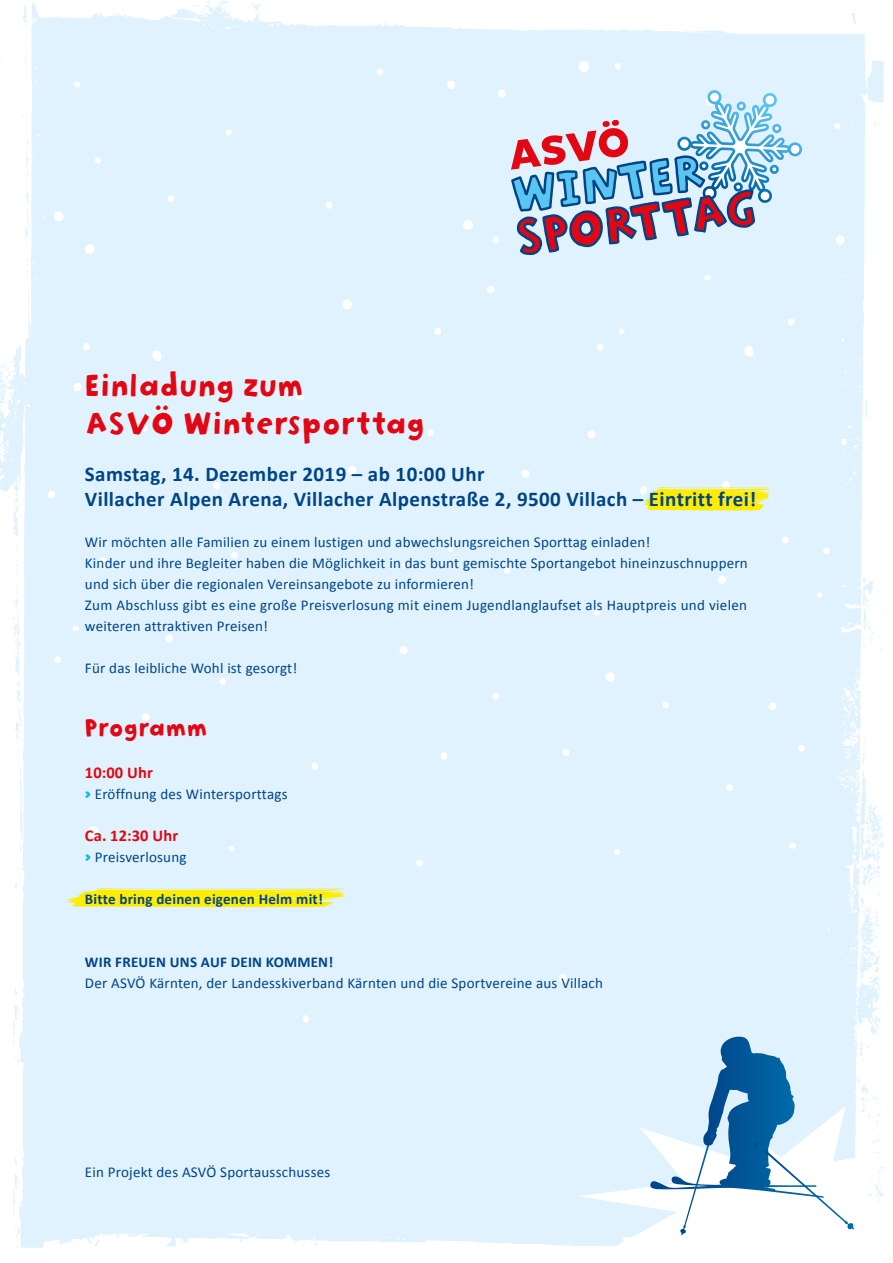
<style>
.page{position:relative;width:893px;height:1263px;background:#fff}
.page>*{position:absolute;margin:0;border:0;box-sizing:border-box;transform-origin:0 0}
.t1{font:36px/37.5px "Slappy Inline";color:#e30613}
.t2{font:28.5px "Slappy Inline";letter-spacing:.005em;color:#e30613}
.t3{font:700 21px/25.5px "Calibri";letter-spacing:.02em;color:#048}
.t4{font:700 16.5px "Calibri";letter-spacing:.005em;color:#e30613}
.t5{font:15px/21px "Calibri";letter-spacing:.015em;color:#048}
.t6{font:700 15px "Calibri";letter-spacing:.015em;color:#048}
.s1{font-family:"Slappy Inline";font-size:21px;color:#0bbbef}
</style>
<div class="page">
<img style="left:0;top:1px;width:893px;height:1261px">
<svg style="left:789px;top:143px;width:12px;height:12px"></svg>
<svg style="left:492px;top:89px;width:297px;height:168px;background:#b8c2d7"></svg>
<svg style="left:640px;top:481px;width:130px;height:29px;background:#f3ef5c"></svg>
<svg style="left:67px;top:888px;width:280px;height:19px;background:#f8ed2f"></svg>
<h1 class="t1" style="left:85px;top:366px;width:342px">Einladung zum<br>ASVÖ Wintersporttag</h1>
<h3 class="t3" style="left:85px;top:460px;width:673px">Samstag, 14. Dezember 2019 – ab 10:00 Uhr<br>Villacher Alpen Arena, Villacher Alpenstraße 2, 9500 Villach – Eintritt frei!</h3>
<p class="t5" style="left:85px;top:531px;width:664px">Wir möchten alle Familien zu einem lustigen und abwechslungsreichen Sporttag einladen!<br>Kinder und ihre Begleiter haben die Möglichkeit in das bunt gemischte Sportangebot hineinzuschnuppern und sich über die regionalen Vereinsangebote zu informieren!<br>Zum Abschluss gibt es eine große Preisverlosung mit einem Jugendlanglaufset als Hauptpreis und vielen weiteren attraktiven Preisen!</p>
<p class="t5" style="left:85px;top:657px;width:214px">Für das leibliche Wohl ist gesorgt!</p>
<h2 class="t2" style="left:85px;top:710px;width:124px">Programm</h2>
<p class="t4" style="left:85px;top:763px;width:69px">10:00 Uhr</p>
<p class="t5" style="left:85px;top:783px;width:204px"><span class="s1">&gt;</span> Eröffnung des Wintersporttags</p>
<p class="t4" style="left:85px;top:826px;width:95px">Ca. 12:30 Uhr</p>
<p class="t5" style="left:85px;top:846px;width:103px"><span class="s1">&gt;</span> Preisverlosung</p>
<p class="t6" style="left:85px;top:890px;width:239px">Bitte bring deinen eigenen Helm mit!</p>
<p class="t6" style="left:85px;top:953px;width:250px">WIR FREUEN UNS AUF DEIN KOMMEN!</p>
<p class="t5" style="left:85px;top:972px;width:519px">Der ASVÖ Kärnten, der Landesskiverband Kärnten und die Sportvereine aus Villach</p>
<p class="t5" style="left:85px;top:1161px;width:247px">Ein Projekt des ASVÖ Sportausschusses</p>
</div>
